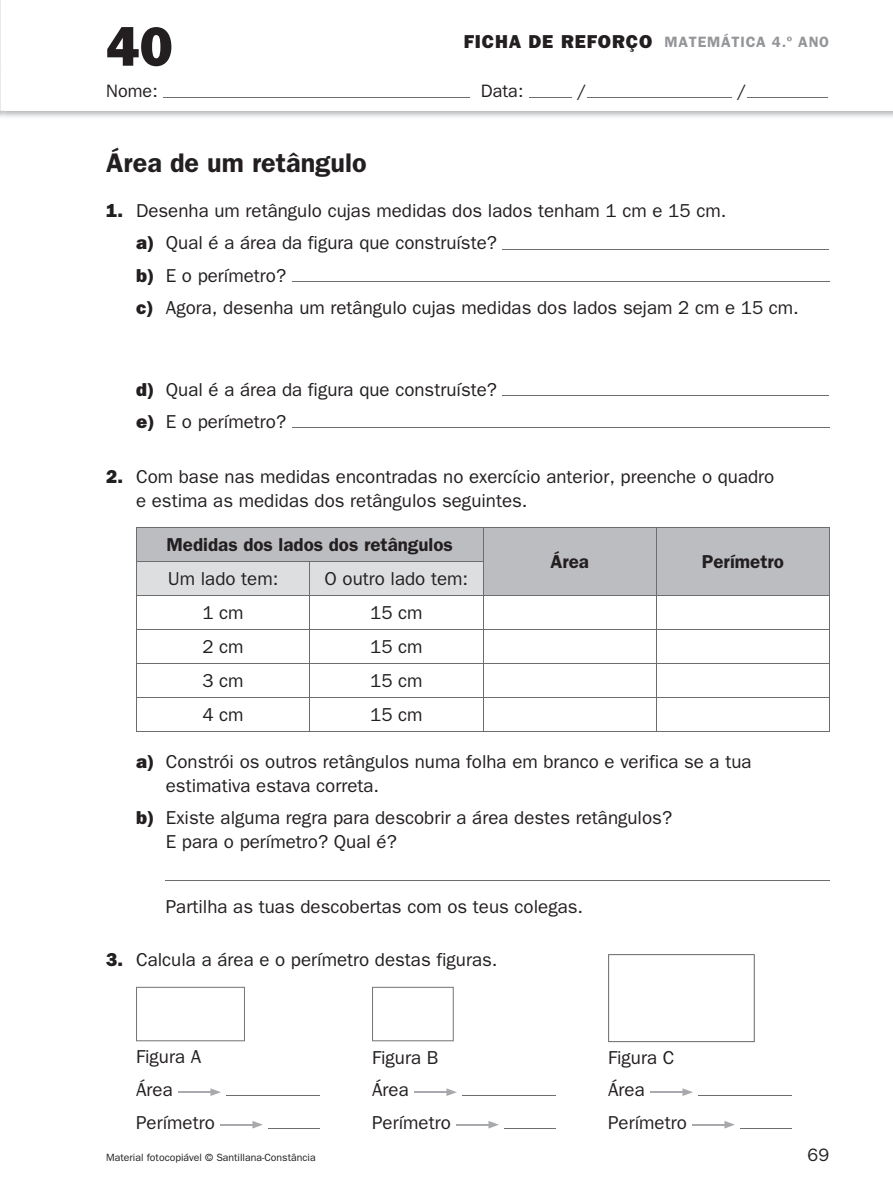
<style>
.page{position:relative;width:893px;height:1191px;background:#fff}
.page>*{position:absolute;margin:0;border:0;box-sizing:border-box;transform-origin:0 0}
.t1{font:55.5px "ITC Franklin Gothic Std Hvy";color:#231f20}
.t2{font:600 27px "ITC Franklin Gothic Std";color:#231f20}
.t3{font:18.75px/32.5px "ITC Franklin Gothic Std";color:#231f20}
.t4{font:600 18.75px "ITC Franklin Gothic Std";color:#231f20}
.t5{font:18px "ITC Franklin Gothic Std";color:#231f20}
.t6{font:600 15px "ITC Franklin Gothic Std";letter-spacing:.05em;color:#939598}
.t7{font:10.5px "ITC Franklin Gothic Std";color:#231f20}
.s1{font-family:"ITC Franklin Gothic Std Hvy";font-weight:400;font-size:18.75px;color:#231f20}
.s2{font-family:"ITC Franklin Gothic Std Hvy"}
</style>
<div class="page">
<hr style="left:164px;top:97px;width:306px;height:1px;background:#6c6d70">
<hr style="left:529px;top:97px;width:43px;height:1px;background:#6c6d70">
<hr style="left:587px;top:97px;width:145px;height:1px;background:#6c6d70">
<hr style="left:747px;top:97px;width:81px;height:1px;background:#6c6d70">
<hr style="left:503px;top:249px;width:326px;height:1px;background:#6c6d70">
<hr style="left:292px;top:281px;width:537px;height:1px;background:#6c6d70">
<hr style="left:166px;top:880px;width:664px;height:1px;background:#6c6d70">
<hr style="left:503px;top:395px;width:326px;height:1px;background:#6c6d70">
<hr style="left:292px;top:427px;width:537px;height:1px;background:#6c6d70">
<div style="left:137px;top:528px;width:692px;height:67px;background:#bcbdc0"></div>
<div style="left:137px;top:562px;width:346px;height:33px;background:#dddee0"></div>
<hr style="left:136px;top:527px;width:174px;height:1px;background:#6c6d70">
<hr style="left:136px;top:528px;width:1px;height:33px;background:#6c6d70">
<hr style="left:310px;top:527px;width:173px;height:1px;background:#6c6d70">
<hr style="left:483px;top:527px;width:173px;height:1px;background:#6c6d70">
<hr style="left:483px;top:528px;width:1px;height:33px;background:#6c6d70">
<hr style="left:656px;top:527px;width:174px;height:1px;background:#6c6d70">
<hr style="left:656px;top:528px;width:1px;height:34px;background:#6c6d70">
<hr style="left:829px;top:528px;width:1px;height:34px;background:#6c6d70">
<hr style="left:136px;top:561px;width:174px;height:1px;background:#6c6d70">
<hr style="left:136px;top:562px;width:1px;height:33px;background:#6c6d70">
<hr style="left:310px;top:561px;width:173px;height:1px;background:#6c6d70">
<hr style="left:309px;top:562px;width:1px;height:33px;background:#6c6d70">
<hr style="left:483px;top:562px;width:1px;height:33px;background:#6c6d70">
<hr style="left:656px;top:562px;width:1px;height:33px;background:#6c6d70">
<hr style="left:829px;top:562px;width:1px;height:33px;background:#6c6d70">
<hr style="left:136px;top:595px;width:174px;height:1px;background:#6c6d70">
<hr style="left:136px;top:596px;width:1px;height:33px;background:#6c6d70">
<hr style="left:310px;top:595px;width:173px;height:1px;background:#6c6d70">
<hr style="left:309px;top:596px;width:1px;height:33px;background:#6c6d70">
<hr style="left:483px;top:595px;width:173px;height:1px;background:#6c6d70">
<hr style="left:483px;top:596px;width:1px;height:33px;background:#6c6d70">
<hr style="left:656px;top:595px;width:174px;height:1px;background:#6c6d70">
<hr style="left:656px;top:596px;width:1px;height:33px;background:#6c6d70">
<hr style="left:829px;top:596px;width:1px;height:33px;background:#6c6d70">
<hr style="left:136px;top:629px;width:174px;height:1px;background:#6c6d70">
<hr style="left:136px;top:630px;width:1px;height:33px;background:#6c6d70">
<hr style="left:310px;top:629px;width:173px;height:1px;background:#6c6d70">
<hr style="left:309px;top:630px;width:1px;height:33px;background:#6c6d70">
<hr style="left:483px;top:629px;width:173px;height:1px;background:#6c6d70">
<hr style="left:483px;top:630px;width:1px;height:33px;background:#6c6d70">
<hr style="left:656px;top:629px;width:174px;height:1px;background:#6c6d70">
<hr style="left:656px;top:630px;width:1px;height:33px;background:#6c6d70">
<hr style="left:829px;top:630px;width:1px;height:33px;background:#6c6d70">
<hr style="left:136px;top:663px;width:174px;height:1px;background:#6c6d70">
<hr style="left:136px;top:664px;width:1px;height:33px;background:#6c6d70">
<hr style="left:310px;top:663px;width:173px;height:1px;background:#6c6d70">
<hr style="left:309px;top:664px;width:1px;height:33px;background:#6c6d70">
<hr style="left:483px;top:663px;width:173px;height:1px;background:#6c6d70">
<hr style="left:483px;top:664px;width:1px;height:33px;background:#6c6d70">
<hr style="left:656px;top:663px;width:174px;height:1px;background:#6c6d70">
<hr style="left:656px;top:664px;width:1px;height:33px;background:#6c6d70">
<hr style="left:829px;top:664px;width:1px;height:33px;background:#6c6d70">
<hr style="left:136px;top:697px;width:174px;height:1px;background:#6c6d70">
<hr style="left:136px;top:698px;width:1px;height:33px;background:#6c6d70">
<hr style="left:310px;top:697px;width:173px;height:1px;background:#6c6d70">
<hr style="left:309px;top:698px;width:1px;height:33px;background:#6c6d70">
<hr style="left:483px;top:697px;width:173px;height:1px;background:#6c6d70">
<hr style="left:483px;top:698px;width:1px;height:33px;background:#6c6d70">
<hr style="left:656px;top:697px;width:174px;height:1px;background:#6c6d70">
<hr style="left:656px;top:698px;width:1px;height:33px;background:#6c6d70">
<hr style="left:829px;top:698px;width:1px;height:33px;background:#6c6d70">
<hr style="left:136px;top:731px;width:174px;height:1px;background:#6c6d70">
<hr style="left:310px;top:731px;width:173px;height:1px;background:#6c6d70">
<hr style="left:483px;top:731px;width:173px;height:1px;background:#6c6d70">
<hr style="left:656px;top:731px;width:174px;height:1px;background:#6c6d70">
<hr style="left:178px;top:1091px;width:35px;height:2px;background:#a8a9ad">
<svg style="left:210px;top:1088px;width:11px;height:8px"></svg>
<hr style="left:227px;top:1095px;width:93px;height:1px;background:#6c6d70">
<hr style="left:220px;top:1124px;width:35px;height:1px;background:#a8a9ad">
<svg style="left:252px;top:1121px;width:11px;height:7px"></svg>
<hr style="left:269px;top:1127px;width:51px;height:1px;background:#6c6d70">
<hr style="left:414px;top:1091px;width:35px;height:2px;background:#a8a9ad">
<svg style="left:446px;top:1088px;width:11px;height:8px"></svg>
<hr style="left:463px;top:1095px;width:93px;height:1px;background:#6c6d70">
<hr style="left:456px;top:1124px;width:35px;height:1px;background:#a8a9ad">
<svg style="left:488px;top:1121px;width:11px;height:7px"></svg>
<hr style="left:505px;top:1127px;width:51px;height:1px;background:#6c6d70">
<hr style="left:650px;top:1091px;width:35px;height:2px;background:#a8a9ad">
<svg style="left:682px;top:1088px;width:11px;height:8px"></svg>
<hr style="left:699px;top:1095px;width:93px;height:1px;background:#6c6d70">
<hr style="left:692px;top:1124px;width:35px;height:1px;background:#a8a9ad">
<svg style="left:724px;top:1121px;width:11px;height:7px"></svg>
<hr style="left:741px;top:1127px;width:51px;height:1px;background:#6c6d70">
<svg style="left:136px;top:986px;width:109px;height:55px"></svg>
<svg style="left:372px;top:986px;width:82px;height:55px"></svg>
<svg style="left:608px;top:954px;width:147px;height:88px"></svg>
<img style="left:0;top:1px;width:6px;height:117px">
<h1 class="t1" style="left:106px;top:14px;width:68px">40</h1>
<p class="t6" style="left:464px;top:33px;width:367px"><span class="s1">FICHA DE REFORÇO</span> MATEMÁTICA 4.º ANO</p>
<p class="t5" style="left:106px;top:81px;width:53px">Nome:</p>
<p class="t5" style="left:481px;top:81px;width:44px">Data:</p>
<p class="t5" style="left:577px;top:81px;width:11px">/</p>
<p class="t5" style="left:737px;top:81px;width:11px">/</p>
<h2 class="t2" style="left:106px;top:146px;width:262px">Área de um retângulo</h2>
<p class="t3" style="left:136px;top:194px;width:664px;text-indent:-30px"><span class="s2">1.</span> Desenha um retângulo cujas medidas dos lados tenham 1 cm e 15 cm.<br><span class="s2">a)</span> Qual é a área da figura que construíste?<br><span class="s2">b)</span> E o perímetro?<br><span class="s2">c)</span> Agora, desenha um retângulo cujas medidas dos lados sejam 2 cm e 15 cm.</p>
<p class="t3" style="left:136px;top:373px;width:362px"><span class="s2">d)</span> Qual é a área da figura que construíste? <span class="s2">e)</span> E o perímetro?</p>
<p class="t3" style="left:136px;top:464px;width:640px;line-height:24px;text-indent:-30px"><span class="s2">2.</span> Com base nas medidas encontradas no exercício anterior, preenche o quadro e estima as medidas dos retângulos seguintes.</p>
<p class="t4" style="left:166px;top:534px;width:288px">Medidas dos lados dos retângulos</p>
<p class="t3" style="left:168px;top:563px;width:112px">Um lado tem:</p>
<p class="t3" style="left:325px;top:563px;width:145px">O outro lado tem:</p>
<p class="t3" style="left:202px;top:597px;width:43px">1 cm</p>
<p class="t3" style="left:370px;top:597px;width:54px">15 cm</p>
<p class="t3" style="left:202px;top:631px;width:43px">2 cm</p>
<p class="t3" style="left:370px;top:631px;width:54px">15 cm</p>
<p class="t3" style="left:202px;top:665px;width:43px">3 cm</p>
<p class="t3" style="left:370px;top:665px;width:54px">15 cm</p>
<p class="t3" style="left:202px;top:699px;width:43px">4 cm</p>
<p class="t3" style="left:370px;top:699px;width:54px">15 cm</p>
<p class="t4" style="left:550px;top:551px;width:40px">Área</p>
<p class="t4" style="left:702px;top:551px;width:84px">Perímetro</p>
<p class="t3" style="left:166px;top:749px;width:587px;line-height:24px;text-indent:-30px"><span class="s2">a)</span> Constrói os outros retângulos numa folha em branco e verifica se a tua estimativa estava correta.</p>
<p class="t3" style="left:166px;top:806px;width:508px;line-height:24px;text-indent:-30px"><span class="s2">b)</span> Existe alguma regra para descobrir a área destes retângulos?<br>E para o perímetro? Qual é?</p>
<p class="t3" style="left:166px;top:891px;width:419px">Partilha as tuas descobertas com os teus colegas.</p>
<p class="t3" style="left:106px;top:943px;width:393px"><span class="s2">3.</span> Calcula a área e o perímetro destas figuras.</p>
<p class="t3" style="left:136px;top:1041px;width:80px">Figura A<br>Área<br>Perímetro</p>
<p class="t3" style="left:372px;top:1041px;width:80px">Figura B<br>Área<br>Perímetro</p>
<p class="t3" style="left:608px;top:1041px;width:80px">Figura C<br>Área<br>Perímetro</p>
<p class="t7" style="left:106px;top:1151px;width:211px">Material fotocopiável © Santillana-Constância</p>
<p class="t5" style="left:808px;top:1144px;width:23px">69</p>
</div>
